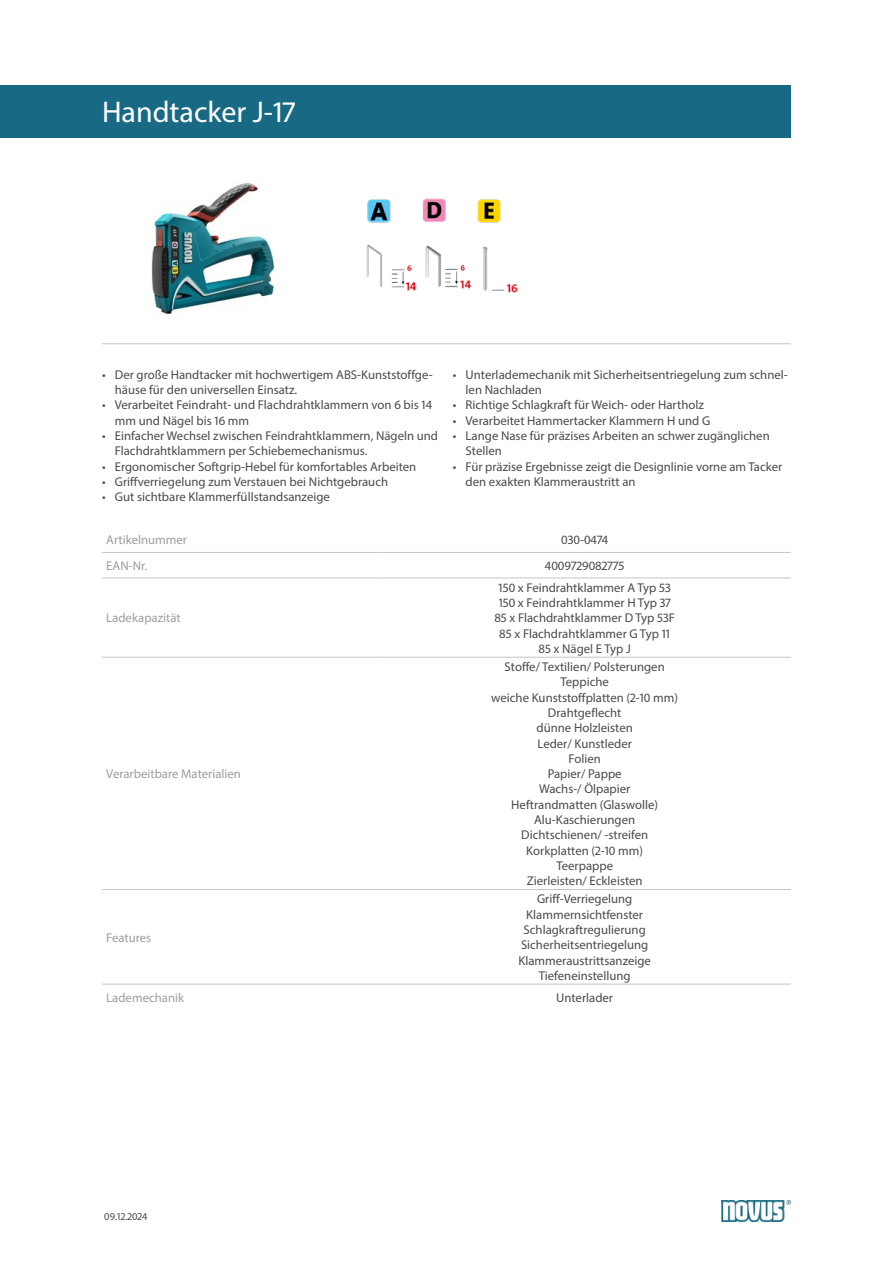
<style>
.page{position:relative;width:893px;height:1263px;background:#fff}
.page>*{position:absolute;margin:0;border:0;box-sizing:border-box;transform-origin:0 0}
.Produktname{font:30px "Myriad Pro";color:#fff}
.Produkttabelle_Zentr{font:12.75px/15.3px "Myriad Pro";color:#4a4a49}
.Produkttabelle_Links{font:12.75px "Myriad Pro";color:#9d9d9c}
.t1{font:10.5px "Myriad Pro";color:#4a4a49}
</style>
<div class="page">
<img style="left:151px;top:183px;width:124px;height:131px">
<img style="left:366px;top:198px;width:152px;height:95px">
<hr style="left:102px;top:343px;width:689px;height:1px;background:#c6c6c6">
<img style="left:721px;top:1200px;width:70px;height:21px">
<div style="left:0;top:85px;width:791px;height:53px;background:#186984"></div>
<hr style="left:102px;top:552px;width:276px;height:1px;background:#c6c6c6">
<hr style="left:378px;top:552px;width:413px;height:1px;background:#c6c6c6">
<hr style="left:102px;top:577px;width:276px;height:1px;background:#c6c6c6">
<hr style="left:378px;top:577px;width:413px;height:1px;background:#c6c6c6">
<hr style="left:102px;top:657px;width:276px;height:1px;background:#c6c6c6">
<hr style="left:378px;top:657px;width:413px;height:1px;background:#c6c6c6">
<hr style="left:102px;top:889px;width:276px;height:1px;background:#c6c6c6">
<hr style="left:378px;top:889px;width:413px;height:1px;background:#c6c6c6">
<hr style="left:102px;top:984px;width:276px;height:1px;background:#c6c6c6">
<hr style="left:378px;top:984px;width:413px;height:1px;background:#c6c6c6">
<p class="Produktname" style="left:102px;top:94px;width:195px">Handtacker J-17</p>
<p class="Produkttabelle_Zentr" style="left:115px;top:367px;width:319px;text-indent:-13px">• Der große Handtacker mit hochwertigem ABS-Kunststoffge&shy;häuse für den universellen Einsatz.</p>
<p class="Produkttabelle_Zentr" style="left:115px;top:397px;width:319px;text-indent:-13px">• Verarbeitet Feindraht- und Flachdrahtklammern von 6 bis 14 mm und Nägel bis 16 mm</p>
<p class="Produkttabelle_Zentr" style="left:115px;top:428px;width:325px;text-indent:-13px">• Einfacher Wechsel zwischen Feindrahtklammern, Nägeln und<br>Flachdrahtklammern per Schiebemechanismus.</p>
<p class="Produkttabelle_Zentr" style="left:102px;top:458px;width:316px">• Ergonomischer Softgrip-Hebel für komfortables Arbeiten</p>
<p class="Produkttabelle_Zentr" style="left:102px;top:474px;width:288px">• Griffverriegelung zum Verstauen bei Nichtgebrauch</p>
<p class="Produkttabelle_Zentr" style="left:102px;top:489px;width:229px">• Gut sichtbare Klammerfüllstandsanzeige</p>
<p class="Produkttabelle_Zentr" style="left:466px;top:367px;width:324px;text-indent:-13px">• Unterlademechanik mit Sicherheitsentriegelung zum schnel&shy;len Nachladen</p>
<p class="Produkttabelle_Zentr" style="left:453px;top:397px;width:253px">• Richtige Schlagkraft für Weich- oder Hartholz</p>
<p class="Produkttabelle_Zentr" style="left:453px;top:413px;width:259px">• Verarbeitet Hammertacker Klammern H und G</p>
<p class="Produkttabelle_Zentr" style="left:466px;top:428px;width:306px;text-indent:-13px">• Lange Nase für präzises Arbeiten an schwer zugänglichen<br>Stellen</p>
<p class="Produkttabelle_Zentr" style="left:466px;top:458px;width:318px;text-indent:-13px">• Für präzise Ergebnisse zeigt die Designlinie vorne am Tacker den exakten Klammeraustritt an</p>
<p class="Produkttabelle_Links" style="left:106px;top:532px;width:82px">Artikelnummer</p>
<p class="Produkttabelle_Zentr" style="left:561px;top:532px;width:48px">030-0474</p>
<p class="Produkttabelle_Links" style="left:106px;top:558px;width:43px">EAN-Nr.</p>
<p class="Produkttabelle_Zentr" style="left:545px;top:558px;width:81px">4009729082775</p>
<p class="Produkttabelle_Links" style="left:106px;top:610px;width:76px">Ladekapazität</p>
<p class="Produkttabelle_Links" style="left:106px;top:766px;width:136px">Verarbeitbare Materialien</p>
<p class="Produkttabelle_Links" style="left:106px;top:929px;width:47px">Features</p>
<p class="Produkttabelle_Zentr" style="left:499px;top:580px;width:174px">150 x Feindrahtklammer A Typ 53</p>
<p class="Produkttabelle_Zentr" style="left:499px;top:595px;width:173px">150 x Feindrahtklammer H Typ 37</p>
<p class="Produkttabelle_Zentr" style="left:494px;top:610px;width:182px">85 x Flachdrahtklammer D Typ 53F</p>
<p class="Produkttabelle_Zentr" style="left:499px;top:625px;width:172px">85 x Flachdrahtklammer G Typ 11</p>
<p class="Produkttabelle_Zentr" style="left:538px;top:641px;width:94px">85 x Nägel E Typ J</p>
<p class="Produkttabelle_Zentr" style="left:505px;top:659px;width:162px">Stoffe/ Textilien/ Polsterungen</p>
<p class="Produkttabelle_Zentr" style="left:560px;top:674px;width:50px">Teppiche</p>
<p class="Produkttabelle_Zentr" style="left:491px;top:689px;width:188px">weiche Kunststoffplatten (2-10 mm)</p>
<p class="Produkttabelle_Zentr" style="left:548px;top:705px;width:75px">Drahtgeflecht</p>
<p class="Produkttabelle_Zentr" style="left:537px;top:720px;width:98px">dünne Holzleisten</p>
<p class="Produkttabelle_Zentr" style="left:537px;top:735px;width:96px">Leder/ Kunstleder</p>
<p class="Produkttabelle_Zentr" style="left:569px;top:751px;width:34px">Folien</p>
<p class="Produkttabelle_Zentr" style="left:548px;top:766px;width:75px">Papier/ Pappe</p>
<p class="Produkttabelle_Zentr" style="left:539px;top:781px;width:93px">Wachs-/ Ölpapier</p>
<p class="Produkttabelle_Zentr" style="left:511px;top:797px;width:148px">Heftrandmatten (Glaswolle)</p>
<p class="Produkttabelle_Zentr" style="left:534px;top:812px;width:103px">Alu-Kaschierungen</p>
<p class="Produkttabelle_Zentr" style="left:521px;top:827px;width:128px">Dichtschienen/ -streifen</p>
<p class="Produkttabelle_Zentr" style="left:526px;top:842px;width:118px">Korkplatten (2-10 mm)</p>
<p class="Produkttabelle_Zentr" style="left:556px;top:858px;width:58px">Teerpappe</p>
<p class="Produkttabelle_Zentr" style="left:527px;top:873px;width:117px">Zierleisten/ Eckleisten</p>
<p class="Produkttabelle_Zentr" style="left:537px;top:891px;width:97px">Griff-Verriegelung</p>
<p class="Produkttabelle_Zentr" style="left:526px;top:906px;width:118px">Klammernsichtfenster</p>
<p class="Produkttabelle_Zentr" style="left:523px;top:922px;width:124px">Schlagkraftregulierung</p>
<p class="Produkttabelle_Zentr" style="left:521px;top:937px;width:129px">Sicherheitsentriegelung</p>
<p class="Produkttabelle_Zentr" style="left:518px;top:952px;width:134px">Klammeraustrittsanzeige</p>
<p class="Produkttabelle_Zentr" style="left:539px;top:968px;width:93px">Tiefeneinstellung</p>
<p class="Produkttabelle_Links" style="left:106px;top:989px;width:79px">Lademechanik</p>
<p class="Produkttabelle_Zentr" style="left:556px;top:989px;width:58px">Unterlader</p>
<p class="t1" style="left:104px;top:1210px;width:45px">09.12.2024</p>
</div>
